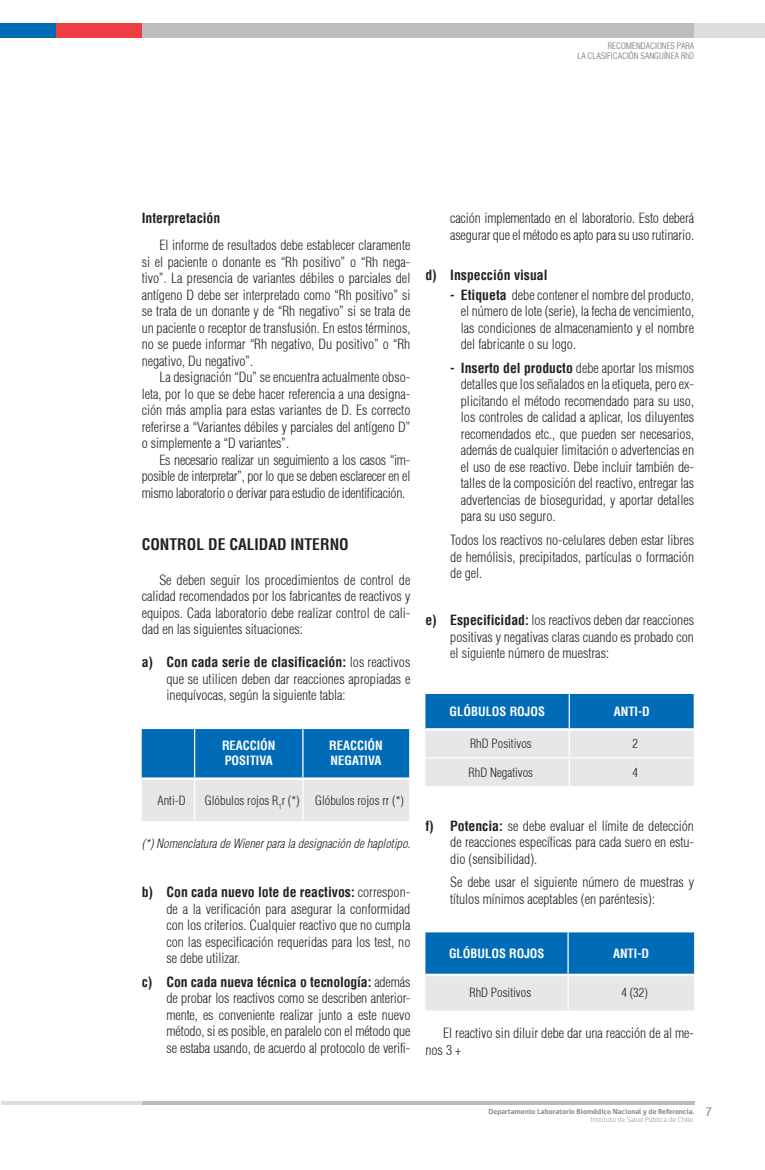
<style>
.page{position:relative;width:765px;height:1170px;background:#fff}
.page>*{position:absolute;margin:0;border:0;box-sizing:border-box;transform-origin:0 0}
.Titulo_texto{font:700 condensed 15.62px "Helvetica";color:#231f20}
.Texto_numerado{font:300 condensed 13.75px/16.5px "Helvetica";color:#231f20;text-align:justify}
.texto_normal{font:300 condensed 13.75px/16.5px "Helvetica";color:#231f20;text-align:justify}
.Texto_numerado-2{font:700 condensed 13.75px "Helvetica";color:#231f20}
.Subtitulo_texto{font:700 condensed 13.75px "Helvetica";color:#231f20}
.Texto_normal_tablas{font:300 condensed 12.5px "Helvetica";color:#231f20}
.titulotabla{font:700 condensed 12.5px "Helvetica";color:#fff}
.graficos_B{font:italic 300 condensed 12.5px "Helvetica";color:#231f20}
.t1{font:300 condensed 8.75px/10px "Helvetica";color:#6c6d70;text-align:right}
.t2{font:700 7.5px/7.5px "gob CL";color:#808285}
.s1{font-weight:700}
.s2{font-family:"Helvetica 57";font-weight:400;font-stretch:condensed;font-size:12.5px}
.s3{font-weight:300}
</style>
<div class="page">
<div style="left:120px;top:23px;width:645px;height:14px;background:#bcbdc0"></div>
<div style="left:56px;top:23px;width:86px;height:14px;background:#ee3d43"></div>
<div style="left:0;top:23px;width:56px;height:14px;background:#006cb7"></div>
<div style="left:694px;top:23px;width:71px;height:14px;background:#dcdddf"></div>
<hr style="left:142px;top:1101px;width:552px;height:3px;background:#bcbdc0">
<svg style="left:1px;top:1101px;width:141px;height:3px"></svg>
<svg style="left:142px;top:729px;width:267px;height:92px;background:#6ba5ce"></svg>
<hr style="left:194px;top:729px;width:1px;height:48px;background:#fff">
<hr style="left:302px;top:729px;width:2px;height:48px;background:#fff">
<hr style="left:194px;top:779px;width:1px;height:42px;background:#fff">
<hr style="left:302px;top:779px;width:2px;height:42px;background:#fff">
<hr style="left:142px;top:777px;width:53px;height:2px;background:#fff">
<hr style="left:195px;top:777px;width:108px;height:2px;background:#fff">
<hr style="left:303px;top:777px;width:106px;height:2px;background:#fff">
<svg style="left:425px;top:694px;width:269px;height:92px;background:#90b9d6"></svg>
<hr style="left:569px;top:694px;width:1px;height:34px;background:#fff">
<hr style="left:425px;top:728px;width:144px;height:2px;background:#fff">
<hr style="left:569px;top:728px;width:125px;height:2px;background:#fff">
<svg style="left:425px;top:932px;width:269px;height:78px;background:#69a4ce"></svg>
<hr style="left:567px;top:976px;width:2px;height:34px;background:#fff">
<hr style="left:567px;top:932px;width:2px;height:41px;background:#fff">
<hr style="left:425px;top:973px;width:143px;height:3px;background:#fff">
<hr style="left:568px;top:973px;width:126px;height:3px;background:#fff">
<p class="t1" style="left:577px;top:41px;width:118px">RECOMENDACIONES PARA<br>LA CLASIFICACIÓN SANGUÍNEA RhD</p>
<p class="Subtitulo_texto" style="left:142px;top:209px;width:80px">Interpretación</p>
<p class="texto_normal" style="left:142px;top:237px;width:270px;text-indent:18px">El informe de resultados debe establecer claramente si el paciente o donante es “Rh positivo” o “Rh nega&shy;tivo”. La presencia de variantes débiles o parciales del antígeno D debe ser interpretado como “Rh positivo” si se trata de un donante y de “Rh negativo” si se trata de un paciente o receptor de transfusión. En estos términos, no se puede informar “Rh negativo, Du positivo” o “Rh negativo, Du negativo”.</p>
<p class="texto_normal" style="left:142px;top:369px;width:270px;text-indent:18px">La designación “Du” se encuentra actualmente obso&shy;leta, por lo que se debe hacer referencia a una designa&shy;ción más amplia para estas variantes de D. Es correcto referirse a “Variantes débiles y parciales del antígeno D” o simplemente a “D variantes”.</p>
<p class="texto_normal" style="left:142px;top:451px;width:270px;text-indent:18px">Es necesario realizar un seguimiento a los casos “im&shy;posible de interpretar”, por lo que se deben esclarecer en el mismo laboratorio o derivar para estudio de identificación.</p>
<p class="Titulo_texto" style="left:142px;top:534px;width:209px">CONTROL DE CALIDAD INTERNO</p>
<p class="texto_normal" style="left:142px;top:571px;width:270px;text-indent:18px">Se deben seguir los procedimientos de control de calidad recomendados por los fabricantes de reactivos y equipos. Cada laboratorio debe realizar control de cali&shy;dad en las siguientes situaciones:</p>
<p class="Texto_numerado" style="left:167px;top:654px;width:245px;text-indent:-25px"><span class="s1">a) Con cada serie de clasificación:</span> los reactivos que se utilicen deben dar reacciones apropiadas e inequívocas, según la siguiente tabla:</p>
<p class="titulotabla" style="left:222px;top:738px;width:55px">REACCIÓN</p>
<p class="titulotabla" style="left:225px;top:753px;width:50px">POSITIVA</p>
<p class="titulotabla" style="left:329px;top:738px;width:55px">REACCIÓN</p>
<p class="titulotabla" style="left:331px;top:753px;width:52px">NEGATIVA</p>
<p class="Texto_normal_tablas" style="left:157px;top:792px;width:30px">Anti-D</p>
<p class="Texto_normal_tablas" style="left:205px;top:792px;width:96px">Glóbulos rojos R<sub>1</sub>r (*)</p>
<p class="Texto_normal_tablas" style="left:315px;top:792px;width:90px">Glóbulos rojos rr (*)</p>
<p class="graficos_B" style="left:142px;top:835px;width:270px">(*) Nomenclatura de Wiener para la designación de haplotipo.</p>
<p class="Texto_numerado" style="left:167px;top:883px;width:245px;text-indent:-25px"><span class="s1">b) Con cada nuevo lote de reactivos:</span> correspon&shy;de a la verificación para asegurar la conformidad con los criterios. Cualquier reactivo que no cumpla con las especificación requeridas para los test, no se debe utilizar.</p>
<p class="Texto_numerado" style="left:167px;top:973px;width:245px;text-indent:-25px"><span class="s1">c) Con cada nueva técnica o tecnología:</span> además de probar los reactivos como se describen anterior&shy;mente, es conveniente realizar junto a este nuevo método, si es posible, en paralelo con el método que se estaba usando, de acuerdo al protocolo de verifi-</p>
<p class="Texto_numerado" style="left:450px;top:210px;width:245px">cación implementado en el laboratorio. Esto deberá asegurar que el método es apto para su uso rutinario.</p>
<p class="Texto_numerado-2" style="left:425px;top:266px;width:124px">d) Inspección visual</p>
<p class="Texto_numerado" style="left:461px;top:286px;width:235px;text-indent:-11px"><span class="s1">- Etiqueta</span> debe contener el nombre del producto, el número de lote (serie), la fecha de vencimiento, las condiciones de almacenamiento y el nombre del fabricante o su logo.</p>
<p class="Texto_numerado" style="left:461px;top:359px;width:235px;text-indent:-11px"><span class="s1">- Inserto del producto</span> debe aportar los mismos detalles que los señalados en la etiqueta, pero ex&shy;plicitando el método recomendado para su uso, los controles de calidad a aplicar, los diluyentes recomendados etc., que pueden ser necesarios, además de cualquier limitación o advertencias en el uso de ese reactivo. Debe incluir también de&shy;talles de la composición del reactivo, entregar las advertencias de bioseguridad, y aportar detalles para su uso seguro.</p>
<p class="Texto_numerado" style="left:450px;top:531px;width:245px">Todos los reactivos no-celulares deben estar libres de hemólisis, precipitados, partículas o formación de gel.</p>
<p class="Texto_numerado" style="left:450px;top:612px;width:245px;text-indent:-25px"><span class="s1">e) Especificidad:</span> los reactivos deben dar reacciones positivas y negativas claras cuando es probado con el siguiente número de muestras:</p>
<p class="titulotabla" style="left:450px;top:704px;width:97px">GLÓBULOS ROJOS</p>
<p class="titulotabla" style="left:614px;top:704px;width:38px">ANTI-D</p>
<p class="Texto_normal_tablas" style="left:470px;top:736px;width:63px">RhD Positivos</p>
<p class="Texto_normal_tablas" style="left:633px;top:736px;width:7px">2</p>
<p class="Texto_normal_tablas" style="left:469px;top:764px;width:66px">RhD Negativos</p>
<p class="Texto_normal_tablas" style="left:633px;top:764px;width:7px">4</p>
<p class="Texto_numerado" style="left:450px;top:817px;width:245px;text-indent:-25px"><span class="s1">f) Potencia:</span> se debe evaluar el límite de detección de reacciones específicas para cada suero en estu&shy;dio (sensibilidad).</p>
<p class="Texto_numerado" style="left:450px;top:873px;width:245px">Se debe usar el siguiente número de muestras y títulos mínimos aceptables (en paréntesis):</p>
<p class="titulotabla" style="left:449px;top:945px;width:97px">GLÓBULOS ROJOS</p>
<p class="titulotabla" style="left:613px;top:945px;width:38px">ANTI-D</p>
<p class="Texto_normal_tablas" style="left:469px;top:984px;width:63px">RhD Positivos</p>
<p class="Texto_normal_tablas" style="left:621px;top:984px;width:28px">4 (32)</p>
<p class="texto_normal" style="left:425px;top:1025px;width:270px;text-indent:18px">El reactivo sin diluir debe dar una reacción de al me&shy;nos 3 +</p>
<p class="t2" style="left:591px;top:1107px;width:123px;text-indent:-102px">Departamento Laboratorio Biomédico Nacional y de Referencia. <span class="s2">7<br></span><span class="s3">Instituto de Salud Pública de Chile.</span></p>
</div>
